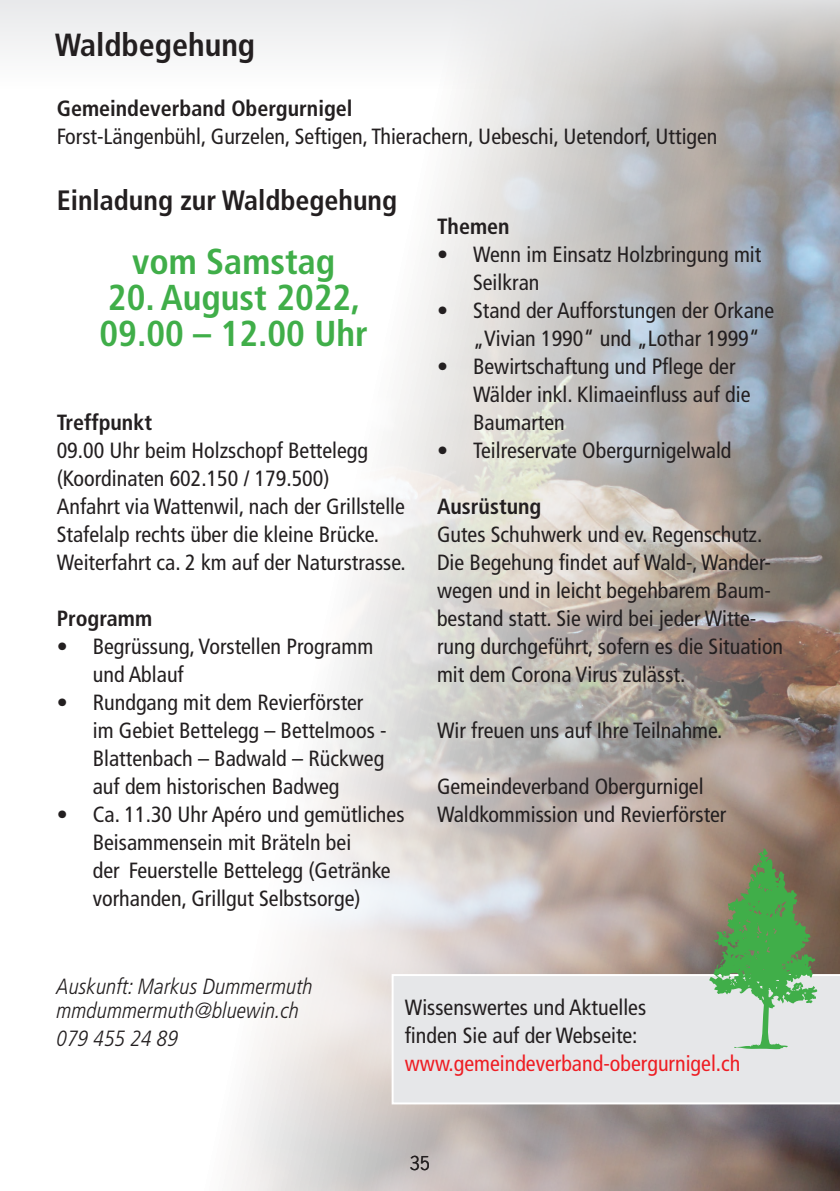
<style>
.page{position:relative;width:840px;height:1191px;background:#fff}
.page>*{position:absolute;margin:0;border:0;box-sizing:border-box;transform-origin:0 0}
.t1{font:700 condensed 36px/36px "Frutiger LT Std";color:#40ae49}
.t2{font:700 condensed 32px "Frutiger LT Std";color:#231f20}
.t3{font:700 condensed 28px "Frutiger LT Std";color:#231f20}
.t4{font:condensed 22px/28px "Frutiger LT Std";color:#231f20}
.t5{font:700 condensed 22px "Frutiger LT Std";color:#231f20}
.t6{font:italic 300 condensed 22px/24px "Frutiger LT Std";color:#231f20}
.t7{font:condensed 22px "Frutiger LT Std";color:#ee1d23}
.t8{font:18px "News Gothic Std";color:#231f20}
</style>
<div class="page">
<img style="left:234px;top:89px;width:605px;height:1102px">
<svg style="left:0;top:0;width:839px;height:89px"></svg>
<div style="left:391px;top:974px;width:448px;height:130px;background:#e6e7e9"></div>
<svg style="left:708px;top:847px;width:108px;height:202px;background:#84a97b"></svg>
<h2 class="t2" style="left:55px;top:26px;width:202px">Waldbegehung</h2>
<p class="t5" style="left:57px;top:95px;width:297px">Gemeindeverband Obergurnigel</p>
<p class="t4" style="left:57px;top:123px;width:662px">Forst-Längenbühl, Gurzelen, Seftigen, Thierachern, Uebeschi, Uetendorf, Uttigen</p>
<p class="t3" style="left:57px;top:184px;width:342px">Einladung zur Waldbegehung</p>
<h1 class="t1" style="left:132px;top:244px;width:204px">vom Samstag</h1>
<h1 class="t1" style="left:99px;top:280px;width:269px">20. August 2022,<br>09.00 – 12.00 Uhr</h1>
<p class="t5" style="left:57px;top:409px;width:97px">Treffpunkt</p>
<p class="t4" style="left:57px;top:437px;width:350px">09.00 Uhr beim Holzschopf Bettelegg (Koordinaten 602.150 / 179.500)<br>Anfahrt via Wattenwil, nach der Grillstelle Stafelalp rechts über die kleine Brücke.<br>Weiterfahrt ca. 2 km auf der Naturstrasse.</p>
<p class="t5" style="left:57px;top:605px;width:97px">Programm</p>
<p class="t4" style="left:93px;top:633px;width:282px;text-indent:-36px">• Begrüssung, Vorstellen Programm und Ablauf</p>
<p class="t4" style="left:93px;top:689px;width:295px;text-indent:-36px">• Rundgang mit dem Revierförster im Gebiet Bettelegg – Bettelmoos -<br>Blattenbach – Badwald – Rückweg auf dem historischen Badweg</p>
<p class="t4" style="left:93px;top:801px;width:313px;text-indent:-36px">• Ca. 11.30 Uhr Apéro und gemütliches Beisammensein mit Bräteln bei<br>der Feuerstelle Bettelegg (Getränke vorhanden, Grillgut Selbstsorge)</p>
<p class="t5" style="left:437px;top:213px;width:74px">Themen</p>
<p class="t4" style="left:473px;top:240px;width:289px;text-indent:-36px">• Wenn im Einsatz Holzbringung mit<br>Seilkran</p>
<p class="t4" style="left:473px;top:296px;width:302px;text-indent:-36px">• Stand der Aufforstungen der Orkane „Vivian 1990“ und „Lothar 1999“</p>
<p class="t4" style="left:473px;top:352px;width:279px;text-indent:-36px">• Bewirtschaftung und Pflege der<br>Wälder inkl. Klimaeinfluss auf die<br>Baumarten</p>
<p class="t4" style="left:437px;top:436px;width:296px">• Teilreservate Obergurnigelwald</p>
<p class="t5" style="left:437px;top:493px;width:106px">Ausrüstung</p>
<p class="t4" style="left:437px;top:520px;width:347px">Gutes Schuhwerk und ev. Regenschutz.<br>Die Begehung findet auf Wald-, Wander&shy;wegen und in leicht begehbarem Baum&shy;bestand statt. Sie wird bei jeder Witte&shy;rung durchgeführt, sofern es die Situation mit dem Corona Virus zulässt.</p>
<p class="t4" style="left:437px;top:716px;width:287px">Wir freuen uns auf Ihre Teilnahme.</p>
<p class="t4" style="left:437px;top:772px;width:291px">Gemeindeverband Obergurnigel<br>Waldkommission und Revierförster</p>
<p class="t6" style="left:57px;top:974px;width:258px">Auskunft: Markus Dummermuth mmdummermuth@bluewin.ch</p>
<p class="t6" style="left:57px;top:1026px;width:123px">079 455 24 89</p>
<p class="t4" style="left:404px;top:994px;width:243px">Wissenswertes und Aktuelles finden Sie auf der Webseite:</p>
<p class="t7" style="left:404px;top:1051px;width:337px">www.gemeindeverband-obergurnigel.ch</p>
<p class="t8" style="left:409px;top:1151px;width:22px">35</p>
</div>
